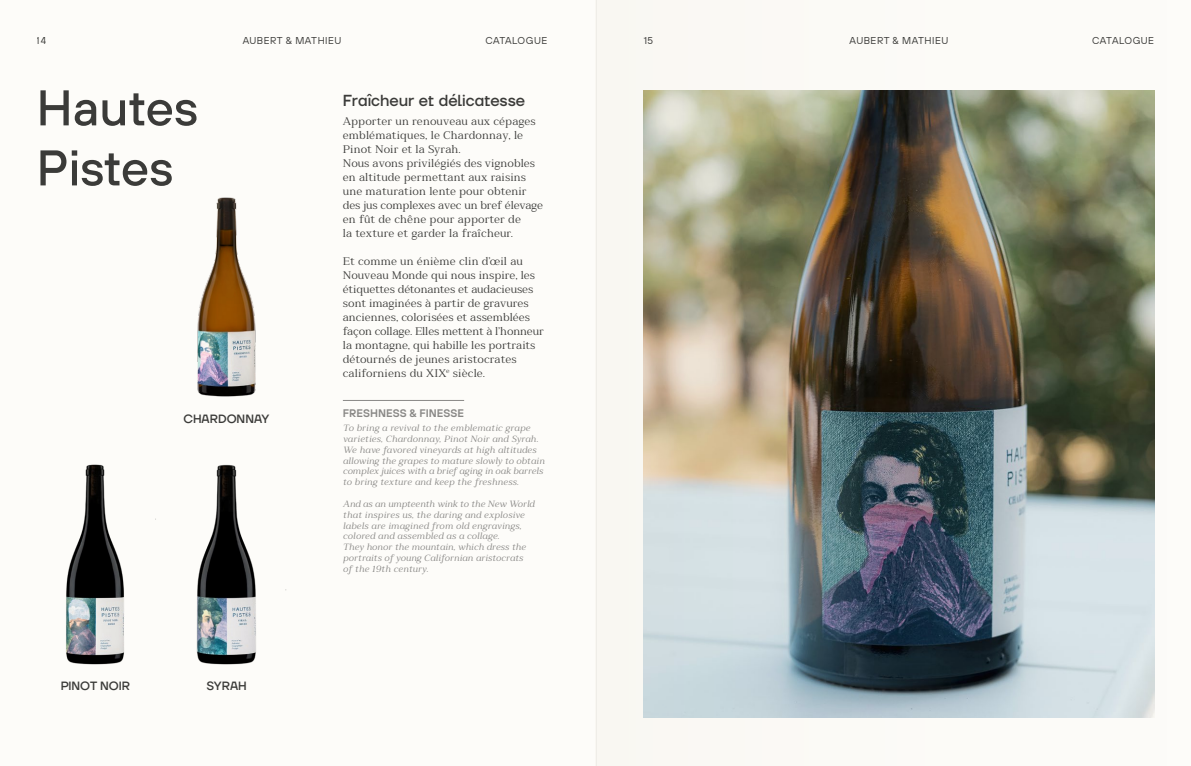
<style>
.page{position:relative;width:1191px;height:766px;background:#fff}
.page>*{position:absolute;margin:0;border:0;box-sizing:border-box;transform-origin:0 0}
.t1{font:500 50px/60px "TT Hoves";color:#3c3c3b}
.t2{font:500 16px "TT Firs Neue";color:#3c3c3b}
.t3{font:500 12px "TT Firs Neue";color:#3c3c3b}
.t4{font:11px/14px "Millard";color:#3c3c3b}
.t5{font:600 11px "TT Hoves";color:#8b8a8a}
.t6{font:10px "TT Hoves";letter-spacing:.05em;color:#3c3c3b}
.t7{font:italic 9px/10.8px "Millard";color:#8b8a8a}
</style>
<div class="page">
<div style="left:0;top:0;width:595px;height:765px;background:#fdfcf9"></div>
<hr style="left:343px;top:400px;width:121px;height:1px;background:#8b8a8a">
<img style="left:197px;top:197px;width:59px;height:200px">
<img style="left:66px;top:464px;width:58px;height:200px">
<img style="left:196px;top:464px;width:91px;height:200px">
<img style="left:595px;top:0;width:560px;height:765px">
<p class="t6" style="left:37px;top:34px;width:11px">14</p>
<p class="t6" style="left:243px;top:34px;width:100px">AUBERT &amp; MATHIEU</p>
<p class="t6" style="left:485px;top:34px;width:63px">CATALOGUE</p>
<h1 class="t1" style="left:37px;top:77px;width:163px">Hautes<br>Pistes</h1>
<p class="t3" style="left:183px;top:410px;width:88px">CHARDONNAY</p>
<p class="t3" style="left:60px;top:677px;width:71px">PINOT NOIR</p>
<p class="t3" style="left:206px;top:677px;width:42px">SYRAH</p>
<h2 class="t2" style="left:343px;top:89px;width:184px">Fraîcheur et délicatesse</h2>
<p class="t4" style="left:343px;top:114px;width:202px">Apporter un renouveau aux cépages emblématiques, le Chardonnay, le Pinot Noir et la Syrah.<br>Nous avons privilégiés des vignobles en altitude permettant aux raisins une maturation lente pour obtenir des jus complexes avec un bref élevage en fût de chêne pour apporter de<br>la texture et garder la fraîcheur.</p>
<p class="t4" style="left:343px;top:254px;width:202px">Et comme un énième clin d’œil au Nouveau Monde qui nous inspire, les étiquettes détonantes et audacieuses sont imaginées à partir de gravures anciennes, colorisées et assemblées façon collage. Elles mettent à l’honneur la montagne, qui habille les portraits détournés de jeunes aristocrates californiens du XIX<sup>e</sup> siècle.</p>
<p class="t5" style="left:343px;top:406px;width:123px">FRESHNESS &amp; FINESSE</p>
<p class="t7" style="left:343px;top:422px;width:203px">To bring a revival to the emblematic grape varieties, Chardonnay, Pinot Noir and Syrah.<br>We have favored vineyards at high altitudes allowing the grapes to mature slowly to obtain complex juices with a brief aging in oak barrels to bring texture and keep the freshness.</p>
<p class="t7" style="left:343px;top:498px;width:193px">And as an umpteenth wink to the New World that inspires us, the daring and explosive labels are imagined from old engravings, colored and assembled as a collage.<br>They honor the mountain, which dress the portraits of young Californian aristocrats of the 19th century.</p>
<p class="t6" style="left:643px;top:34px;width:11px">15</p>
<p class="t6" style="left:849px;top:34px;width:100px">AUBERT &amp; MATHIEU</p>
<p class="t6" style="left:1092px;top:34px;width:63px">CATALOGUE</p>
</div>
